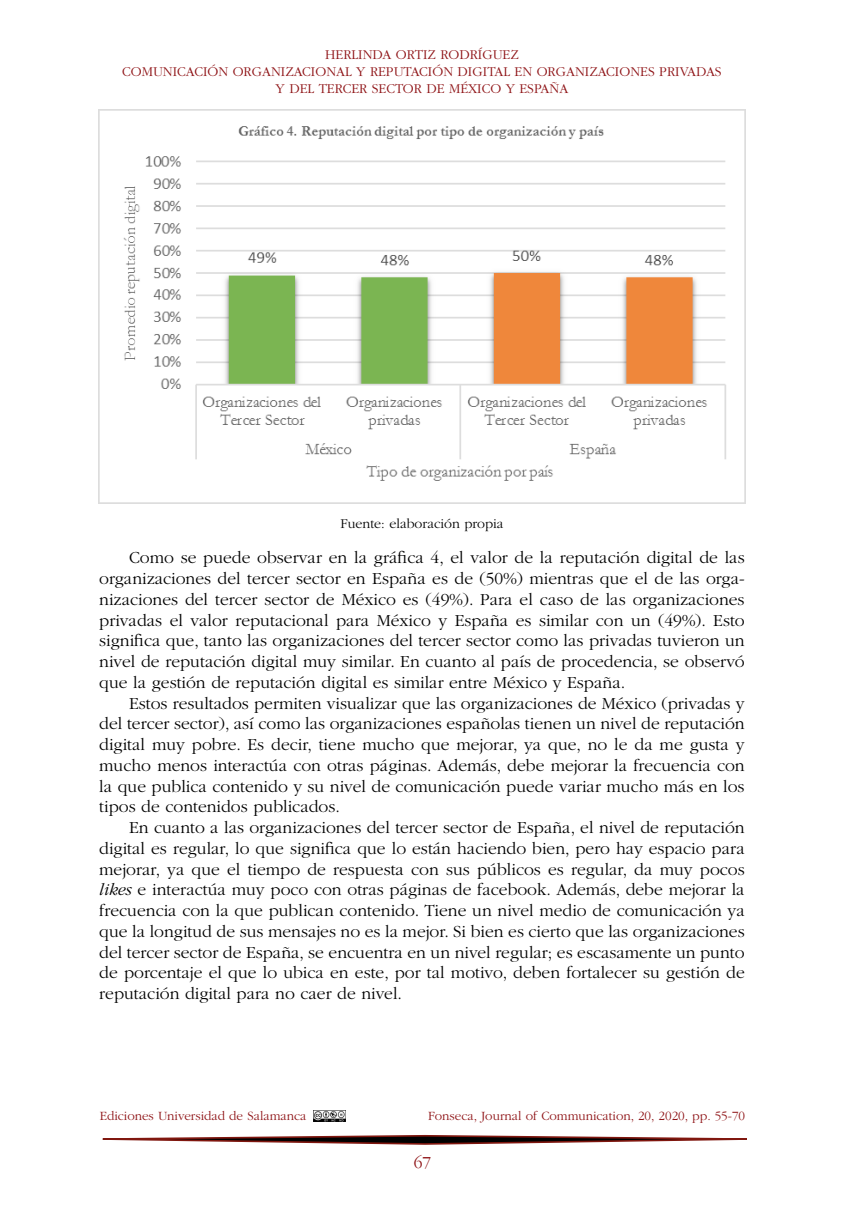
<style>
.page{position:relative;width:844px;height:1211px;background:#fff}
.page>*{position:absolute;margin:0;border:0;box-sizing:border-box;transform-origin:0 0}
.t1{font:300 17.5px/20.7px "ITC Garamond Std";color:#000;text-align:justify}
.t2{font:300 17.5px "ITC Garamond Std";color:#8e1215}
.t3{font:300 14px/16.6px "ITC Garamond Std";color:#8e1215;text-align:center}
.t4{font:300 14px "ITC Garamond Std";color:#000}
.t5{font:300 13.12px "ITC Garamond Std";color:#8e1215}
.s1{font-style:italic}
</style>
<div class="page">
<svg style="left:102px;top:1135px;width:644px;height:8px"></svg>
<img style="left:313px;top:1110px;width:33px;height:11px">
<img style="left:99px;top:109px;width:645px;height:395px">
<p class="t3" style="left:122px;top:47px;width:600px">HERLINDA ORTIZ RODRÍGUEZ<br>COMUNICACIÓN ORGANIZACIONAL Y REPUTACIÓN DIGITAL EN ORGANIZACIONES PRIVADAS<br>Y DEL TERCER SECTOR DE MÉXICO Y ESPAÑA</p>
<p class="t4" style="left:340px;top:516px;width:165px">Fuente: elaboración propia</p>
<p class="t1" style="left:99px;top:547px;width:646px;text-indent:30px">Como se puede observar en la gráfica 4, el valor de la reputación digital de las organizaciones del tercer sector en España es de (50%) mientras que el de las orga&shy;nizaciones del tercer sector de México es (49%). Para el caso de las organizaciones privadas el valor reputacional para México y España es similar con un (49%). Esto significa que, tanto las organizaciones del tercer sector como las privadas tuvieron un nivel de reputación digital muy similar. En cuanto al país de procedencia, se observó que la gestión de reputación digital es similar entre México y España.</p>
<p class="t1" style="left:99px;top:693px;width:646px;text-indent:30px">Estos resultados permiten visualizar que las organizaciones de México (privadas y del tercer sector), así como las organizaciones españolas tienen un nivel de reputación digital muy pobre. Es decir, tiene mucho que mejorar, ya que, no le da me gusta y mucho menos interactúa con otras páginas. Además, debe mejorar la frecuencia con la que publica contenido y su nivel de comunicación puede variar mucho más en los tipos de contenidos publicados.</p>
<p class="t1" style="left:99px;top:817px;width:646px;text-indent:30px">En cuanto a las organizaciones del tercer sector de España, el nivel de reputación digital es regular, lo que significa que lo están haciendo bien, pero hay espacio para mejorar, ya que el tiempo de respuesta con sus públicos es regular, da muy pocos <span class="s1">likes</span> e interactúa muy poco con otras páginas de facebook. Además, debe mejorar la frecuencia con la que publican contenido. Tiene un nivel medio de comunicación ya que la longitud de sus mensajes no es la mejor. Si bien es cierto que las organizaciones del tercer sector de España, se encuentra en un nivel regular; es escasamente un punto de porcentaje el que lo ubica en este, por tal motivo, deben fortalecer su gestión de reputación digital para no caer de nivel.</p>
<p class="t5" style="left:100px;top:1108px;width:208px">Ediciones Universidad de Salamanca</p>
<p class="t5" style="left:428px;top:1108px;width:318px">Fonseca, Journal of Communication, 20, 2020, pp. 55-70</p>
<p class="t2" style="left:413px;top:1152px;width:19px">67</p>
</div>
